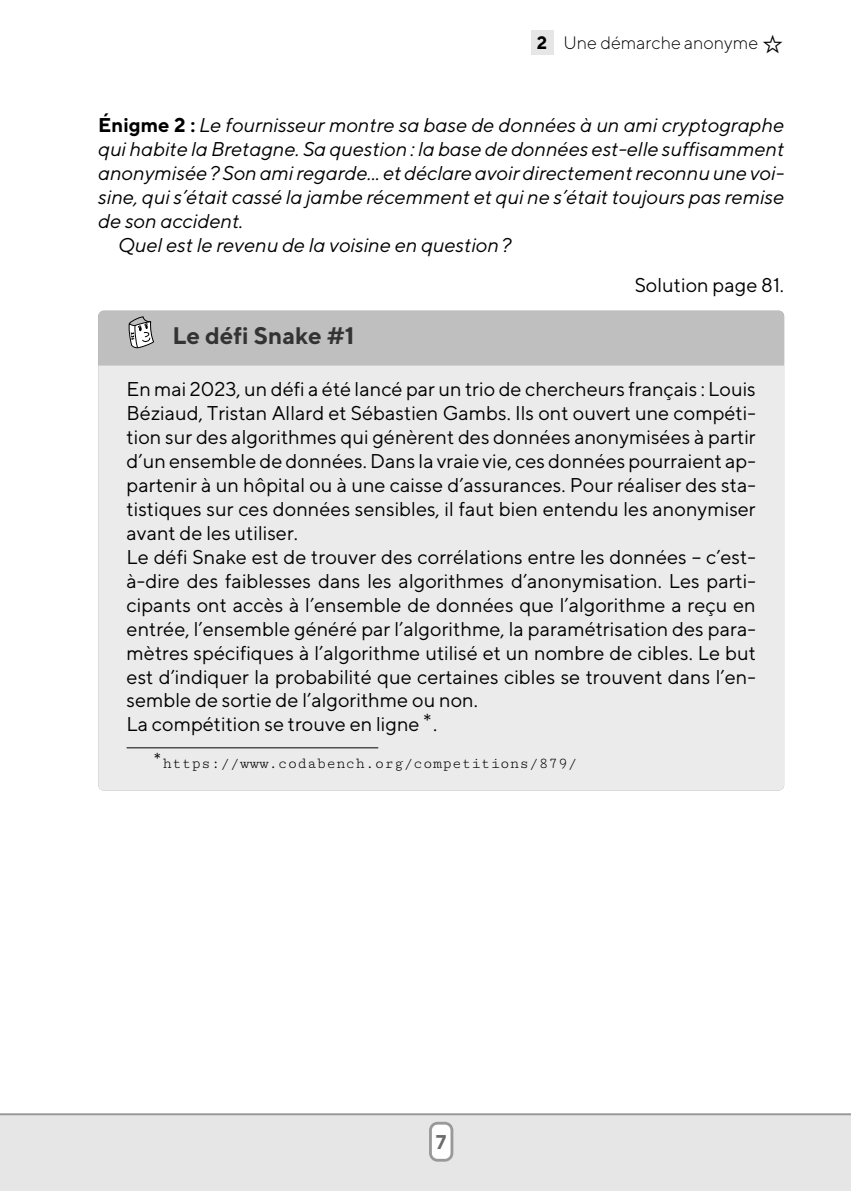
<style>
.page{position:relative;width:851px;height:1191px;background:#fff}
.page>*{position:absolute;margin:0;border:0;box-sizing:border-box;transform-origin:0 0}
.t1{font:16px "Cutive Mono";color:#000}
.t2{font:700 11.6px "TT Norms";color:#333}
.t3{font:9.8px "TT Norms";color:#000}
.t4{font:italic 9.8px "TT Norms";color:#000}
.t5{font:700 9.8px "TT Norms";color:#6c6c6c}
.t6{font:300 8.8px "TT Norms";color:#000}
.t7{font:700 8.8px "TT Norms";color:#000}
.s1{font-weight:700;font-style:normal}
</style>
<div class="page">
<div style="left:530px;top:30px;width:23px;height:25px;background:#e6e6e6"></div>
<div style="left:98px;top:365px;width:686px;height:425px;background:#ebebeb"></div>
<div style="left:98px;top:311px;width:686px;height:54px;background:#bfbfbf"></div>
<hr style="left:127px;top:747px;width:251px;height:1px;background:#000">
<div style="left:0;top:1115px;width:850px;height:76px;background:#e6e6e6"></div>
<hr style="left:0;top:1113px;width:850px;height:2px;background:#999">
<svg style="left:429px;top:1121px;width:24px;height:40px"></svg>
<div style="left:432px;top:1124px;width:18px;height:34px;background:#fff;border-radius:6px"></div>
<svg style="left:424px;top:713px;width:6px;height:7px"></svg>
<svg style="left:155px;top:753px;width:5px;height:6px"></svg>
<p class="t7" style="left:536px;top:41px;width:12px">2</p>
<p class="t6" style="left:563px;top:41px;width:222px">Une démarche anonyme ☆</p>
<p class="t4" style="left:98px;top:123px;width:687px"><span class="s1">Énigme 2 :</span> Le fournisseur montre sa base de données à un ami cryptographe</p>
<p class="t4" style="left:98px;top:147px;width:687px">qui habite la Bretagne. Sa question : la base de données est-elle suffisamment</p>
<p class="t4" style="left:98px;top:171px;width:687px">anonymisée ? Son ami regarde... et déclare avoir directement reconnu une voi-</p>
<p class="t4" style="left:98px;top:195px;width:687px">sine, qui s’était cassé la jambe récemment et qui ne s’était toujours pas remise</p>
<p class="t4" style="left:98px;top:219px;width:147px">de son accident.</p>
<p class="t4" style="left:118px;top:243px;width:394px">Quel est le revenu de la voisine en question ?</p>
<p class="t3" style="left:634px;top:282px;width:151px">Solution page 81.</p>
<p class="t2" style="left:172px;top:333px;width:183px">Le défi Snake #1</p>
<p class="t3" style="left:127px;top:387px;width:630px">En mai 2023, un défi a été lancé par un trio de chercheurs français : Louis</p>
<p class="t3" style="left:127px;top:411px;width:630px">Béziaud, Tristan Allard et Sébastien Gambs. Ils ont ouvert une compéti-</p>
<p class="t3" style="left:127px;top:435px;width:630px">tion sur des algorithmes qui génèrent des données anonymisées à partir</p>
<p class="t3" style="left:127px;top:459px;width:630px">d’un ensemble de données. Dans la vraie vie, ces données pourraient ap-</p>
<p class="t3" style="left:127px;top:483px;width:630px">partenir à un hôpital ou à une caisse d’assurances. Pour réaliser des sta-</p>
<p class="t3" style="left:127px;top:507px;width:630px">tistiques sur ces données sensibles, il faut bien entendu les anonymiser</p>
<p class="t3" style="left:127px;top:531px;width:173px">avant de les utiliser.</p>
<p class="t3" style="left:127px;top:555px;width:630px">Le défi Snake est de trouver des corrélations entre les données – c’est-</p>
<p class="t3" style="left:127px;top:578px;width:630px">à-dire des faiblesses dans les algorithmes d’anonymisation. Les parti-</p>
<p class="t3" style="left:127px;top:602px;width:630px">cipants ont accès à l’ensemble de données que l’algorithme a reçu en</p>
<p class="t3" style="left:127px;top:626px;width:630px">entrée, l’ensemble généré par l’algorithme, la paramétrisation des para-</p>
<p class="t3" style="left:127px;top:650px;width:630px">mètres spécifiques à l’algorithme utilisé et un nombre de cibles. Le but</p>
<p class="t3" style="left:127px;top:674px;width:630px">est d’indiquer la probabilité que certaines cibles se trouvent dans l’en-</p>
<p class="t3" style="left:127px;top:698px;width:353px">semble de sortie de l’algorithme ou non.</p>
<p class="t3" style="left:127px;top:722px;width:294px">La compétition se trouve en ligne</p>
<p class="t3" style="left:433px;top:722px;width:6px">.</p>
<h1 class="t1" style="left:162px;top:754px;width:416px">https://www.codabench.org/competitions/879/</h1>
<p class="t5" style="left:436px;top:1139px;width:12px">7</p>
</div>
